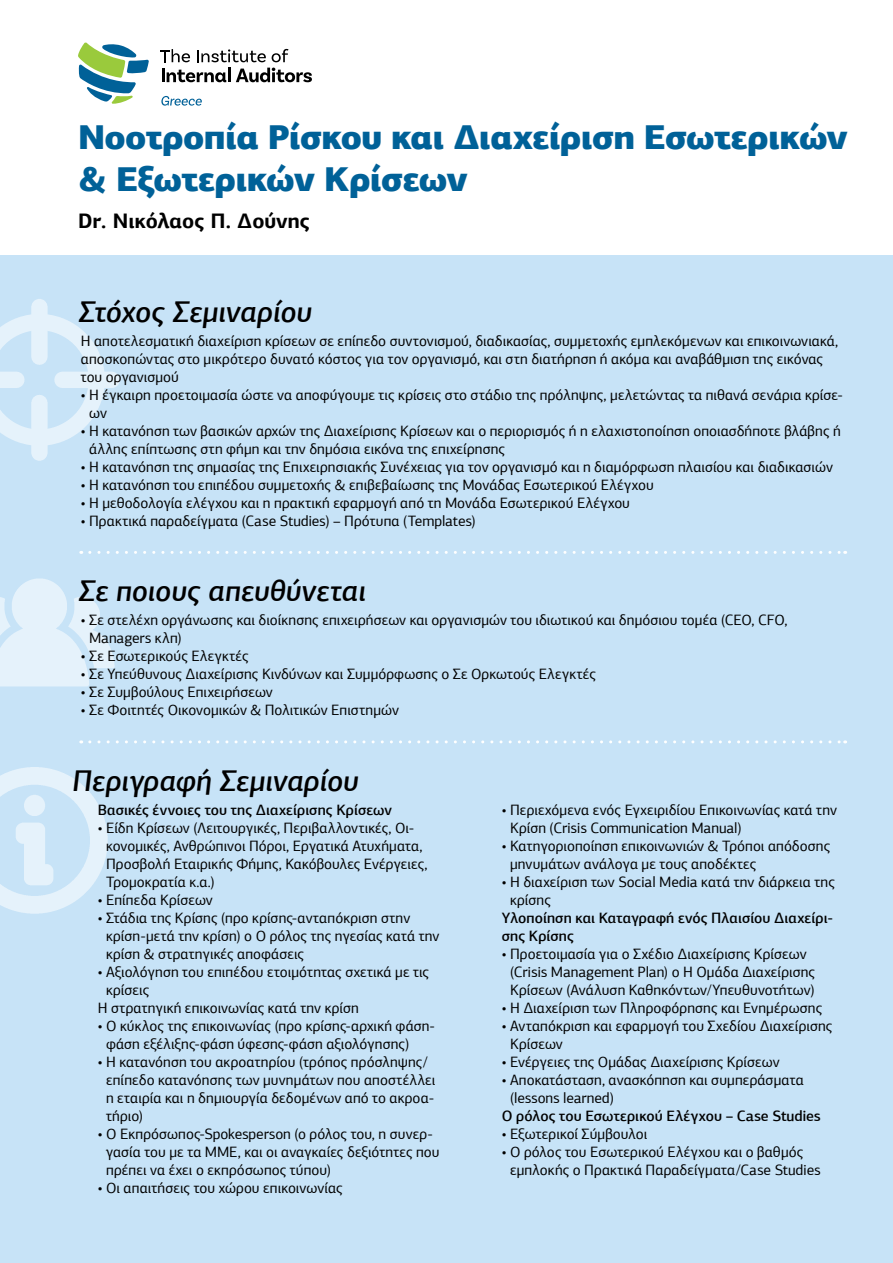
<style>
.page{position:relative;width:893px;height:1263px;background:#fff}
.page>*{position:absolute;margin:0;border:0;box-sizing:border-box;transform-origin:0 0}
.t1{font:900 34.5px/41.4px "PF Agora Sans Pro";letter-spacing:-.02em;color:#006198}
.t2{font:italic 500 30px "PF Agora Sans Pro";color:#000}
.t3{font:700 21px "PF Agora Sans Pro";color:#000}
.t4{font:15px/18px "PF Agora Sans Pro";letter-spacing:.005em;color:#000}
.t5{font:500 15px/18px "PF Agora Sans Pro";color:#000}
</style>
<div class="page">
<div style="left:0;top:255px;width:893px;height:1008px;background:#c7e3f7"></div>
<img style="left:0;top:299px;width:120px;height:162px">
<img style="left:0;top:578px;width:115px;height:109px">
<img style="left:0;top:767px;width:108px;height:147px">
<svg style="left:78px;top:43px;width:71px;height:61px"></svg>
<svg style="left:197px;top:49px;width:69px;height:13px"></svg>
<svg style="left:160px;top:49px;width:30px;height:13px"></svg>
<svg style="left:272px;top:49px;width:16px;height:13px"></svg>
<svg style="left:162px;top:69px;width:64px;height:13px"></svg>
<hr style="left:228px;top:68px;width:3px;height:14px;background:#000">
<svg style="left:236px;top:68px;width:76px;height:14px"></svg>
<svg style="left:161px;top:96px;width:41px;height:10px"></svg>
<svg style="left:90px;top:551px;width:756px;height:3px"></svg>
<svg style="left:90px;top:740px;width:756px;height:3px"></svg>
<h1 class="t1" style="left:78px;top:117px;width:771px">Νοοτροπία Ρίσκου και Διαχείριση Εσωτερικών &amp; Εξωτερικών Κρίσεων</h1>
<h3 class="t3" style="left:78px;top:208px;width:233px">Dr. Νικόλαος Π. Δούνης</h3>
<h2 class="t2" style="left:79px;top:293px;width:235px">Στόχος Σεμιναρίου</h2>
<p class="t4" style="left:81px;top:332px;width:759px">Η αποτελεσματική διαχείριση κρίσεων σε επίπεδο συντονισμού, διαδικασίας, συμμετοχής εμπλεκόμενων και επικοινωνιακά, αποσκοπώντας στο μικρότερο δυνατό κόστος για τον οργανισμό, και στη διατήρηση ή ακόμα και αναβάθμιση της εικόνας του οργανισμού</p>
<p class="t4" style="left:89px;top:386px;width:755px;text-indent:-8px">• Η έγκαιρη προετοιμασία ώστε να αποφύγουμε τις κρίσεις στο στάδιο της πρόληψης, μελετώντας τα πιθανά σενάρια κρίσε&shy;ων</p>
<p class="t4" style="left:89px;top:422px;width:753px;text-indent:-8px">• Η κατανόηση των βασικών αρχών της Διαχείρισης Κρίσεων και ο περιορισμός ή η ελαχιστοποίηση οποιασδήποτε βλάβης ή άλλης επίπτωσης στη φήμη και την δημόσια εικόνα της επιχείρησης</p>
<p class="t4" style="left:81px;top:458px;width:754px">• Η κατανόηση της σημασίας της Επιχειρησιακής Συνέχειας για τον οργανισμό και η διαμόρφωση πλαισίου και διαδικασιών</p>
<p class="t4" style="left:81px;top:476px;width:574px">• Η κατανόηση του επιπέδου συμμετοχής &amp; επιβεβαίωσης της Μονάδας Εσωτερικού Ελέγχου</p>
<p class="t4" style="left:81px;top:494px;width:551px">• Η μεθοδολογία ελέγχου και η πρακτική εφαρμογή από τη Μονάδα Εσωτερικού Ελέγχου</p>
<p class="t4" style="left:81px;top:512px;width:397px">• Πρακτικά παραδείγματα (Case Studies) – Πρότυπα (Templates)</p>
<h2 class="t2" style="left:79px;top:573px;width:289px">Σε ποιους απευθύνεται</h2>
<p class="t4" style="left:89px;top:611px;width:700px;text-indent:-8px">• Σε στελέχη οργάνωσης και διοίκησης επιχειρήσεων και οργανισμών του ιδιωτικού και δημόσιου τομέα (CEO, CFO,<br>Managers κλπ)</p>
<p class="t4" style="left:81px;top:647px;width:169px">• Σε Εσωτερικούς Ελεγκτές</p>
<p class="t4" style="left:81px;top:665px;width:517px">• Σε Υπεύθυνους Διαχείρισης Κινδύνων και Συμμόρφωσης o Σε Ορκωτούς Ελεγκτές</p>
<p class="t4" style="left:81px;top:683px;width:194px">• Σε Συμβούλους Επιχειρήσεων</p>
<p class="t4" style="left:81px;top:701px;width:320px">• Σε Φοιτητές Οικονομικών &amp; Πολιτικών Επιστημών</p>
<h2 class="t2" style="left:72px;top:762px;width:288px">Περιγραφή Σεμιναρίου</h2>
<p class="t5" style="left:98px;top:801px;width:296px">Βασικές έννοιες του της Διαχείρισης Κρίσεων</p>
<p class="t4" style="left:106px;top:819px;width:323px;text-indent:-8px">• Είδη Κρίσεων (Λειτουργικές, Περιβαλλοντικές, Οι&shy;κονομικές, Ανθρώπινοι Πόροι, Εργατικά Ατυχήματα, Προσβολή Εταιρικής Φήμης, Κακόβουλες Ενέργειες, Τρομοκρατία κ.α.)</p>
<p class="t4" style="left:98px;top:891px;width:117px">• Επίπεδα Κρίσεων</p>
<p class="t4" style="left:106px;top:909px;width:335px;text-indent:-8px">• Στάδια της Κρίσης (προ κρίσης-ανταπόκριση στην κρίση-μετά την κρίση) o Ο ρόλος της ηγεσίας κατά την κρίση &amp; στρατηγικές αποφάσεις</p>
<p class="t4" style="left:98px;top:963px;width:333px">• Αξιολόγηση του επιπέδου ετοιμότητας σχετικά με τις</p>
<p class="t4" style="left:106px;top:981px;width:45px">κρίσεις</p>
<p class="t4" style="left:98px;top:999px;width:263px">Η στρατηγική επικοινωνίας κατά την κρίση</p>
<p class="t4" style="left:106px;top:1017px;width:330px;text-indent:-8px">• Ο κύκλος της επικοινωνίας (προ κρίσης-αρχική φάση&shy;φάση εξέλιξης-φάση ύφεσης-φάση αξιολόγησης)</p>
<p class="t4" style="left:106px;top:1053px;width:331px;text-indent:-8px">• Η κατανόηση του ακροατηρίου (τρόπος πρόσληψης/ επίπεδο κατανόησης των μυνημάτων που αποστέλλει η εταιρία και η δημιουργία δεδομένων από το ακροα&shy;τήριο)</p>
<p class="t4" style="left:106px;top:1125px;width:335px;text-indent:-8px">• Ο Εκπρόσωπος-Spokesperson (ο ρόλος του, η συνερ&shy;γασία του με τα ΜΜΕ, και οι αναγκαίες δεξιότητες που πρέπει να έχει ο εκπρόσωπος τύπου)</p>
<p class="t4" style="left:98px;top:1179px;width:246px">• Οι απαιτήσεις του χώρου επικοινωνίας</p>
<p class="t4" style="left:510px;top:801px;width:329px;text-indent:-8px">• Περιεχόμενα ενός Εγχειριδίου Επικοινωνίας κατά την<br>Κρίση (Crisis Communication Manual)</p>
<p class="t4" style="left:510px;top:837px;width:322px;text-indent:-8px">• Κατηγοριοποίηση επικοινωνιών &amp; Τρόποι απόδοσης μηνυμάτων ανάλογα με τους αποδέκτες</p>
<p class="t4" style="left:510px;top:873px;width:326px;text-indent:-8px">• Η διαχείριση των Social Media κατά την διάρκεια της κρίσης</p>
<p class="t5" style="left:502px;top:909px;width:333px">Υλοποίηση και Καταγραφή ενός Πλαισίου Διαχείρι&shy;σης Κρίσης</p>
<p class="t4" style="left:502px;top:945px;width:315px;text-align:center">• Προετοιμασία για ο Σχέδιο Διαχείρισης Κρίσεων (Crisis Management Plan) o Η Ομάδα Διαχείρισης<br>Κρίσεων (Ανάλυση Καθηκόντων/Υπευθυνοτήτων)</p>
<p class="t4" style="left:502px;top:999px;width:322px">• Η Διαχείριση των Πληροφόρησης και Ενημέρωσης</p>
<p class="t4" style="left:510px;top:1017px;width:324px;text-indent:-8px">• Ανταπόκριση και εφαρμογή του Σχεδίου Διαχείρισης<br>Κρίσεων</p>
<p class="t4" style="left:502px;top:1053px;width:279px">• Ενέργειες της Ομάδας Διαχείρισης Κρίσεων</p>
<p class="t4" style="left:510px;top:1071px;width:295px;text-indent:-8px">• Αποκατάσταση, ανασκόπηση και συμπεράσματα (lessons learned)</p>
<p class="t5" style="left:502px;top:1107px;width:321px">Ο ρόλος του Εσωτερικού Ελέγχου – Case Studies</p>
<p class="t4" style="left:502px;top:1125px;width:147px">• Εξωτερικοί Σύμβουλοι</p>
<p class="t4" style="left:510px;top:1143px;width:312px;text-indent:-8px">• Ο ρόλος του Εσωτερικού Ελέγχου και ο βαθμός εμπλοκής o Πρακτικά Παραδείγματα/Case Studies</p>
</div>
